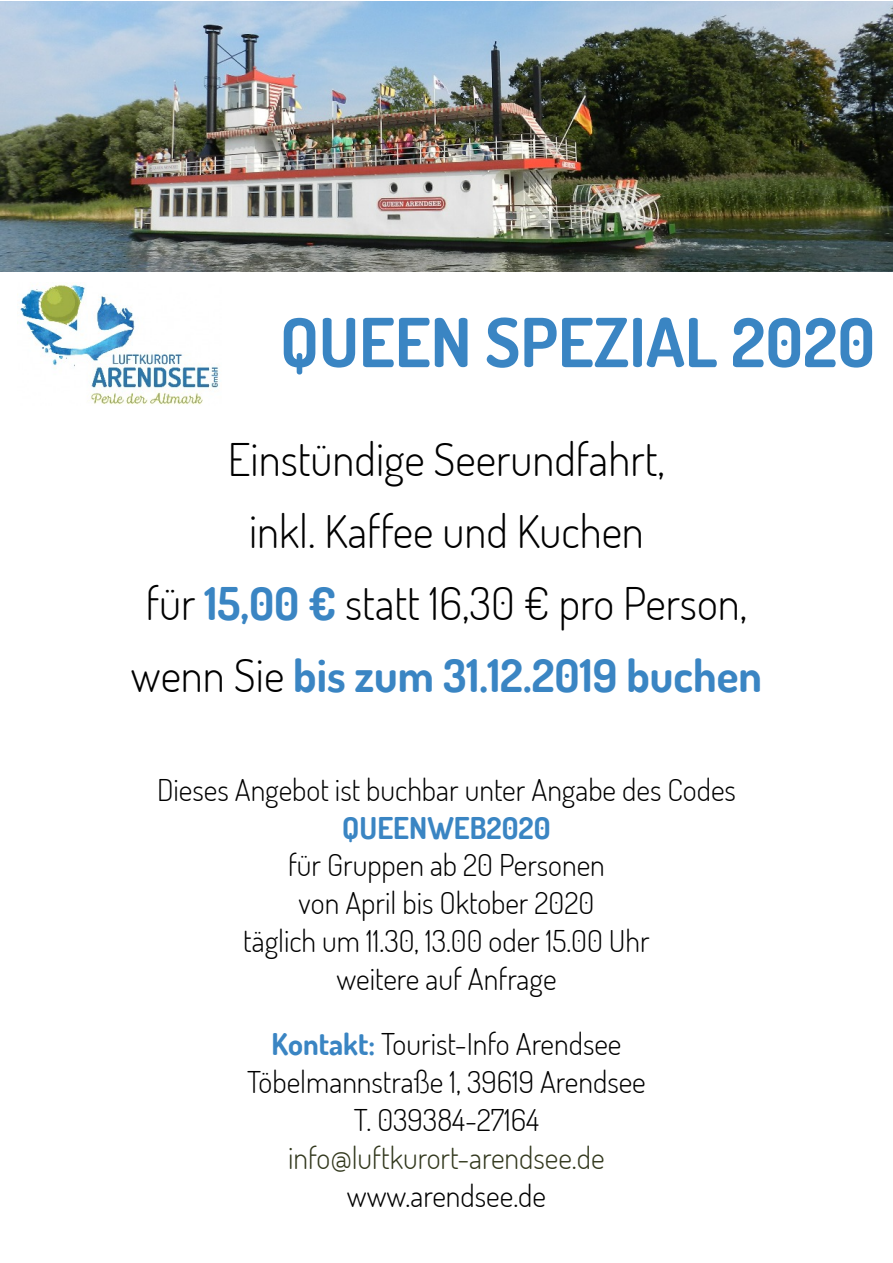
<style>
.page{position:relative;width:893px;height:1263px;background:#fff}
.page>*{position:absolute;margin:0;border:0;box-sizing:border-box;transform-origin:0 0}
.t1{font:700 67.5px "Dosis";color:#3a85c3}
.t2{font:300 45px/71.8px "Dosis";color:#000;text-align:center}
.t3{font:300 30px/38px "Dosis";color:#000;text-align:center}
.t4{font:300 30px "Dosis";color:#32381d}
.t5{font:700 30px "Dosis";color:#3a85c3}
.s1{font-weight:700;color:#3a85c3}
</style>
<div class="page">
<img style="left:0;top:1px;width:893px;height:270px">
<img style="left:20px;top:283px;width:199px;height:123px">
<h1 class="t1" style="left:280px;top:298px;width:596px">QUEEN SPEZIAL 2020</h1>
<h2 class="t2" style="left:131px;top:423px;width:633px">Einstündige Seerundfahrt,<br>inkl. Kaffee und Kuchen<br>für <span class="s1">15,00 €</span> statt 16,30 € pro Person, wenn Sie <span class="s1">bis zum 31.12.2019 buchen</span></h2>
<p class="t3" style="left:157px;top:770px;width:580px">Dieses Angebot ist buchbar unter Angabe des Codes</p>
<p class="t5" style="left:342px;top:808px;width:210px">QUEENWEB2020</p>
<p class="t3" style="left:243px;top:846px;width:408px">für Gruppen ab 20 Personen<br>von April bis Oktober 2020<br>täglich um 11.30, 13.00 oder 15.00 Uhr weitere auf Anfrage</p>
<p class="t3" style="left:247px;top:1024px;width:400px"><span class="s1">Kontakt:</span> Tourist-Info Arendsee<br>Töbelmannstraße 1, 39619 Arendsee<br>T. 039384-27164</p>
<p class="t4" style="left:288px;top:1138px;width:318px">info@luftkurort-arendsee.de</p>
<p class="t3" style="left:347px;top:1176px;width:201px">www.arendsee.de</p>
</div>
